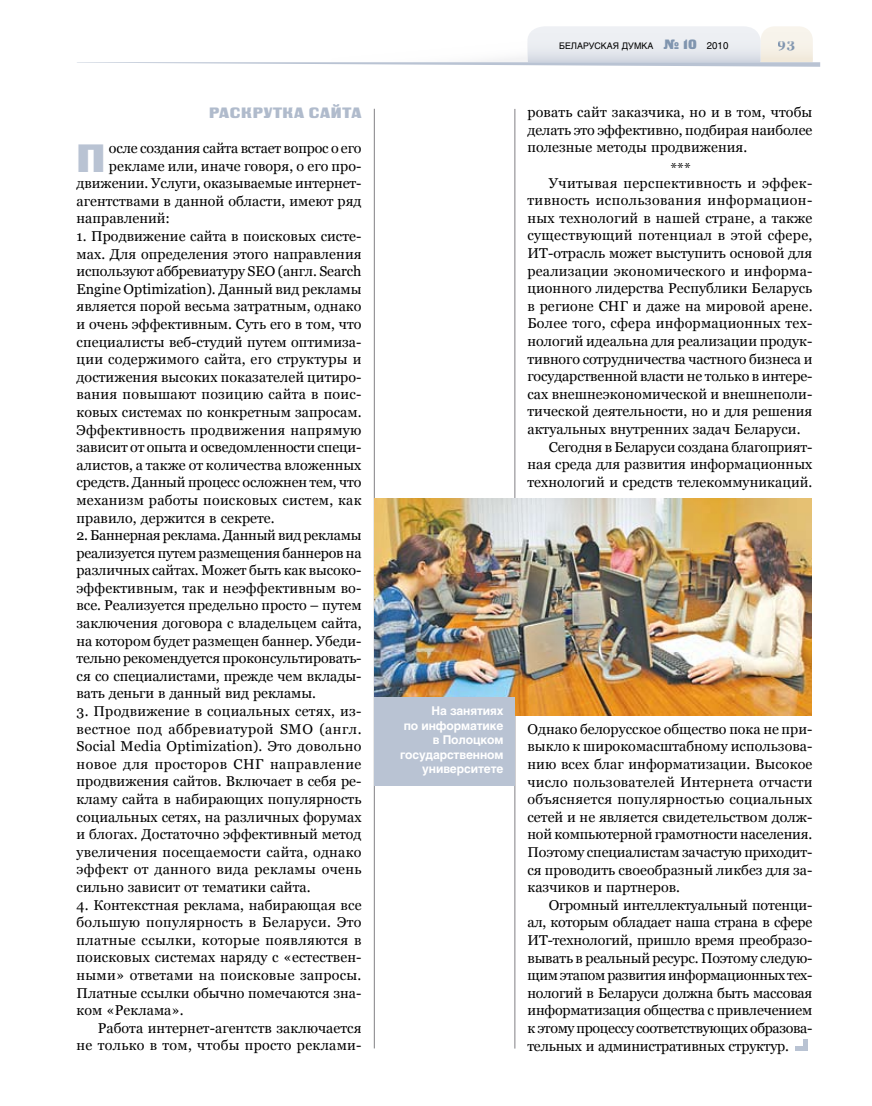
<style>
.page{position:relative;width:872px;height:1106px;background:#fff}
.page>*{position:absolute;margin:0;border:0;box-sizing:border-box;transform-origin:0 0}
.t1{font:39.3px "Black Grotesk C";color:#b9c3d3}
.t2{font:15px "Black Grotesk C";letter-spacing:.045em;color:#b0bbcc}
.t3{font:14.25px/17.5px "Georgia";letter-spacing:.005em;color:#000;text-align:justify}
.t4{font:14.25px/14.5px "Georgia";letter-spacing:.025em;color:#000;text-align:center}
.t5{font:14.25px "Georgia";letter-spacing:.03em;color:#000}
.t6{font:700 13.5px "Georgia";color:#8095af}
.t7{font:700 12px/14.4px "Helios";letter-spacing:-.01em;color:#fff;text-align:right}
.t8{font:9px "Helios";color:#000}
.s1{font-family:"Black Grotesk C";font-size:13.5px;color:#8095af}
.s2{font-size:9.75px}
</style>
<div class="page">
<hr style="left:374px;top:109px;width:1px;height:939px;background:#818084">
<hr style="left:514px;top:109px;width:1px;height:939px;background:#818084">
<svg style="left:77px;top:26px;width:743px;height:41px"></svg>
<hr style="left:803px;top:1039px;width:4px;height:11px;background:#b9c3d3">
<hr style="left:795px;top:1046px;width:12px;height:4px;background:#b9c3d3">
<img style="left:374px;top:498px;width:438px;height:217px">
<div style="left:374px;top:697px;width:140px;height:89px;background:#b9c3d3"></div>
<p class="t2" style="left:209px;top:104px;width:66px">РАСКРУТКА</p>
<p class="t2" style="left:309px;top:104px;width:45px">САЙТА</p>
<h1 class="t1" style="left:77px;top:135px;width:30px">П</h1>
<p class="t3" style="left:109px;top:139px;width:254px">осле создания сайта встает вопрос о его</p>
<p class="t3" style="left:109px;top:157px;width:254px">рекламе или, иначе говоря, о его про-</p>
<p class="t3" style="left:77px;top:174px;width:286px">движении. Услуги, оказываемые интернет-</p>
<p class="t3" style="left:77px;top:192px;width:286px">агентствами в данной области, имеют ряд</p>
<p class="t3" style="left:77px;top:210px;width:95px">направлений:</p>
<p class="t3" style="left:77px;top:227px;width:286px">1. Продвижение сайта в поисковых систе&shy;мах. Для определения этого направления используют аббревиатуру SEO (англ. Search Engine Optimization). Данный вид рекламы является порой весьма затратным, однако и очень эффективным. Суть его в том, что специалисты веб-студий путем оптимиза&shy;ции содержимого сайта, его структуры и достижения высоких показателей цитиро&shy;вания повышают позицию сайта в поис&shy;ковых системах по конкретным запросам.<br>Эффективность продвижения напрямую зависит от опыта и осведомленности специ&shy;алистов, а также от количества вложенных средств. Данный процесс осложнен тем, что механизм работы поисковых систем, как правило, держится в секрете.</p>
<p class="t3" style="left:77px;top:526px;width:286px">2. Баннерная реклама. Данный вид рекламы реализуется путем размещения баннеров на различных сайтах. Может быть как высоко&shy;эффективным, так и неэффективным во&shy;все. Реализуется предельно просто – путем заключения договора с владельцем сайта, на котором будет размещен баннер. Убеди&shy;тельно рекомендуется проконсультировать&shy;ся со специалистами, прежде чем вклады&shy;вать деньги в данный вид рекламы.</p>
<p class="t3" style="left:77px;top:702px;width:286px">3. Продвижение в социальных сетях, из&shy;вестное под аббревиатурой SMO (англ.<br>Social Media Optimization). Это довольно новое для просторов СНГ направление продвижения сайтов. Включает в себя ре&shy;кламу сайта в набирающих популярность социальных сетях, на различных форумах и блогах. Достаточно эффективный метод увеличения посещаемости сайта, однако эффект от данного вида рекламы очень сильно зависит от тематики сайта.</p>
<p class="t3" style="left:77px;top:895px;width:286px">4. Контекстная реклама, набирающая все большую популярность в Беларуси. Это платные ссылки, которые появляются в поисковых системах наряду с «естествен&shy;ными» ответами на поисковые запросы.<br>Платные ссылки обычно помечаются зна&shy;ком «Реклама».</p>
<p class="t3" style="left:77px;top:1019px;width:286px;text-align:right">Работа интернет-агентств заключается<br>не только в том, чтобы просто реклами-</p>
<p class="t8" style="left:559px;top:40px;width:171px">БЕЛАРУСКАЯ ДУМКА <span class="s1">№ 10</span> <span class="s2">2010</span></p>
<p class="t6" style="left:778px;top:36px;width:19px">93</p>
<p class="t3" style="left:527px;top:103px;width:286px">ровать сайт заказчика, но и в том, чтобы делать это эффективно, подбирая наиболее полезные методы продвижения.</p>
<p class="t4" style="left:549px;top:161px;width:265px">***<br>Учитывая перспективность и эффек-</p>
<p class="t5" style="left:527px;top:192px;width:286px">тивность использования информацион-</p>
<p class="t3" style="left:527px;top:209px;width:286px">ных технологий в нашей стране, а также</p>
<p class="t4" style="left:527px;top:228px;width:286px">существующий потенциал в этой сфере,</p>
<p class="t3" style="left:527px;top:244px;width:286px">ИТ-отрасль может выступить основой для</p>
<p class="t3" style="left:527px;top:262px;width:286px">реализации экономического и информа-</p>
<p class="t3" style="left:527px;top:279px;width:286px">ционного лидерства Республики Беларусь</p>
<p class="t3" style="left:527px;top:297px;width:286px">в регионе СНГ и даже на мировой арене.</p>
<p class="t3" style="left:527px;top:314px;width:286px">Более того, сфера информационных тех-</p>
<p class="t3" style="left:527px;top:332px;width:286px">нологий идеальна для реализации продук-</p>
<p class="t3" style="left:527px;top:350px;width:286px">тивного сотрудничества частного бизнеса и</p>
<p class="t3" style="left:527px;top:367px;width:286px">государственной власти не только в интере-</p>
<p class="t3" style="left:527px;top:385px;width:286px">сах внешнеэкономической и внешнеполи-</p>
<p class="t3" style="left:527px;top:402px;width:286px">тической деятельности, но и для решения</p>
<p class="t3" style="left:527px;top:420px;width:274px">актуальных внутренних задач Беларуси.</p>
<p class="t3" style="left:549px;top:438px;width:265px">Сегодня в Беларуси создана благоприят-</p>
<p class="t3" style="left:527px;top:455px;width:286px">ная среда для развития информационных</p>
<p class="t3" style="left:527px;top:473px;width:286px">технологий и средств телекоммуникаций.</p>
<p class="t7" style="left:400px;top:703px;width:105px">На занятиях<br>по информатике в Полоцком государственном университете</p>
<p class="t3" style="left:527px;top:720px;width:286px">Однако белорусское общество пока не при&shy;выкло к широкомасштабному использова&shy;нию всех благ информатизации. Высокое число пользователей Интернета отчасти объясняется популярностью социальных сетей и не является свидетельством долж&shy;ной компьютерной грамотности населения.<br>Поэтому специалистам зачастую приходит&shy;ся проводить своеобразный ликбез для за&shy;казчиков и партнеров.</p>
<p class="t3" style="left:527px;top:896px;width:286px;text-indent:21px">Огромный интеллектуальный потенци&shy;ал, которым обладает наша страна в сфере ИТ-технологий, пришло время преобразо&shy;вывать в реальный ресурс. Поэтому следую&shy;щим этапом развития информационных тех&shy;нологий в Беларуси должна быть массовая информатизация общества с привлечением к этому процессу соответствующих образова&shy;тельных и административных структур.</p>
</div>
